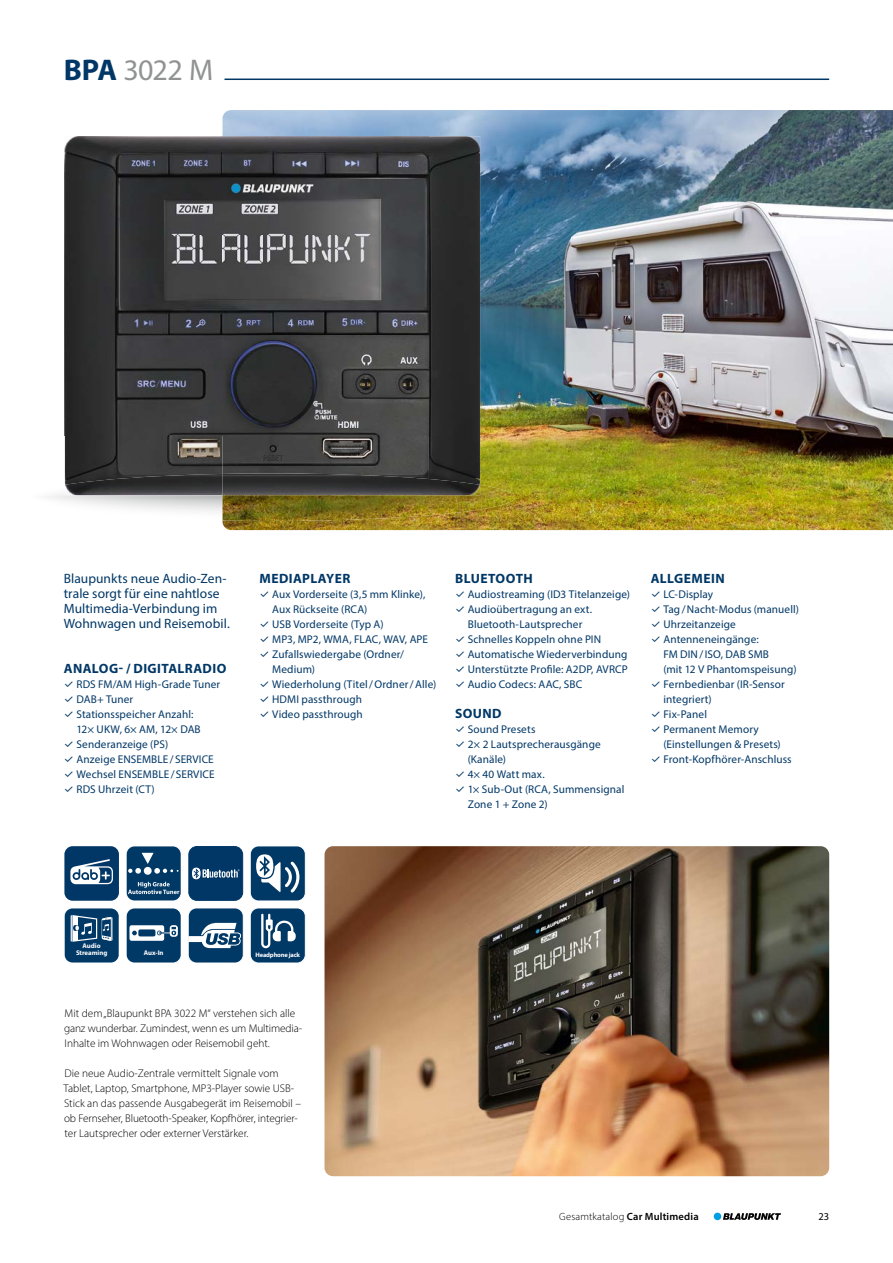
<style>
.page{position:relative;width:893px;height:1263px;background:#fff}
.page>*{position:absolute;margin:0;border:0;box-sizing:border-box;transform-origin:0 0}
.t1{font:30px "Myriad Pro";color:#919292}
.t2{font:13.5px/15px "Myriad Pro";letter-spacing:.005em;color:#003766}
.t3{font:700 13.5px "Myriad Pro";letter-spacing:.03em;color:#003766}
.t4{font:11.25px/15px "Myriad Pro";letter-spacing:.01em;color:#003766}
.t5{font:300 11.25px/15px "Myriad Pro";color:#000}
.t6{font:300 10.5px "Myriad Pro";letter-spacing:.015em;color:#000}
.t7{font:10.5px "Myriad Pro";color:#000}
.t8{font:700 6.75px/6.8px "Myriad Pro";letter-spacing:-.005em;color:#fff;text-align:center}
.t9{font:700 6.45px "Myriad Pro";letter-spacing:-.03em;color:#fff}
.s1{font-weight:700;color:#003766}
.s2{font-family:"Inter"}
.s3{font-weight:600}
</style>
<div class="page">
<div style="left:714px;top:1213px;width:7px;height:7px;background:#009ee3;border-radius:50%"></div>
<svg style="left:723px;top:1213px;width:58px;height:7px"></svg>
<hr style="left:225px;top:79px;width:604px;height:1px;background:#003766">
<img style="left:325px;top:846px;width:504px;height:330px">
<img style="left:223px;top:110px;width:670px;height:420px">
<img style="left:48px;top:485px;width:467px;height:36px">
<img style="left:65px;top:136px;width:158px;height:337px">
<img style="left:223px;top:136px;width:206px;height:337px">
<img style="left:429px;top:136px;width:51px;height:337px">
<img style="left:65px;top:473px;width:415px;height:22px">
<div style="left:64px;top:846px;width:55px;height:55px;background:#003766;border-radius:8px"></div>
<svg style="left:70px;top:859px;width:43px;height:25px"></svg>
<div style="left:126px;top:846px;width:55px;height:55px;background:#003866;border-radius:8px"></div>
<div style="left:126px;top:846px;width:55px;height:55px;border:1px solid #fff;border-radius:8px"></div>
<svg style="left:128px;top:853px;width:51px;height:42px"></svg>
<div style="left:126px;top:908px;width:55px;height:55px;background:#003866;border-radius:8px"></div>
<div style="left:126px;top:908px;width:55px;height:55px;border:1px solid #fff;border-radius:8px"></div>
<svg style="left:129px;top:925px;width:49px;height:16px"></svg>
<div style="left:188px;top:908px;width:55px;height:55px;background:#003866;border-radius:8px"></div>
<div style="left:188px;top:908px;width:55px;height:55px;border:1px solid #fff;border-radius:8px"></div>
<svg style="left:188px;top:922px;width:53px;height:26px"></svg>
<div style="left:189px;top:846px;width:54px;height:54px;background:#003766;border-radius:8px"></div>
<div style="left:188px;top:846px;width:55px;height:55px;border:1px solid #003766;border-radius:8px"></div>
<svg style="left:192px;top:868px;width:48px;height:11px"></svg>
<div style="left:251px;top:846px;width:54px;height:55px;background:#003866;border-radius:8px"></div>
<div style="left:251px;top:846px;width:54px;height:55px;border:1px solid #fff;border-radius:8px"></div>
<svg style="left:256px;top:854px;width:43px;height:38px"></svg>
<div style="left:251px;top:908px;width:54px;height:55px;background:#003866;border-radius:8px"></div>
<div style="left:251px;top:908px;width:54px;height:55px;border:1px solid #fff;border-radius:8px"></div>
<svg style="left:261px;top:914px;width:35px;height:35px"></svg>
<div style="left:64px;top:908px;width:55px;height:55px;background:#003866;border-radius:8px"></div>
<div style="left:64px;top:908px;width:55px;height:55px;border:1px solid #fff;border-radius:8px"></div>
<svg style="left:71px;top:915px;width:42px;height:27px"></svg>
<h1 class="t1" style="left:64px;top:51px;width:151px"><span class="s1">BPA</span> 3022 M</h1>
<p class="t2" style="left:64px;top:570px;width:168px">Blaupunkts neue Audio-Zen&shy;trale sorgt für eine nahtlose<br>Multimedia-Verbindung im<br>Wohnwagen und Reisemobil.</p>
<p class="t3" style="left:64px;top:659px;width:164px">ANALOG- / DIGITALRADIO</p>
<p class="t4" style="left:64px;top:676px;width:158px"><span class="s2">✓</span> RDS FM/AM High-Grade Tuner</p>
<p class="t4" style="left:64px;top:691px;width:71px"><span class="s2">✓</span> DAB+ Tuner</p>
<p class="t4" style="left:77px;top:706px;width:126px;text-indent:-13px"><span class="s2">✓</span> Stationsspeicher Anzahl:<br>12× UKW, 6× AM, 12× DAB</p>
<p class="t4" style="left:64px;top:736px;width:106px"><span class="s2">✓</span> Senderanzeige (PS)</p>
<p class="t4" style="left:64px;top:751px;width:152px"><span class="s2">✓</span> Anzeige ENSEMBLE / SERVICE</p>
<p class="t4" style="left:64px;top:766px;width:152px"><span class="s2">✓</span> Wechsel ENSEMBLE / SERVICE</p>
<p class="t4" style="left:64px;top:781px;width:92px"><span class="s2">✓</span> RDS Uhrzeit (CT)</p>
<p class="t3" style="left:260px;top:569px;width:92px">MEDIAPLAYER</p>
<p class="t4" style="left:272px;top:586px;width:155px;text-indent:-13px"><span class="s2">✓</span> Aux Vorderseite (3,5 mm Klinke),<br>Aux Rückseite (RCA)</p>
<p class="t4" style="left:259px;top:616px;width:126px"><span class="s2">✓</span> USB Vorderseite (Typ A)</p>
<p class="t4" style="left:259px;top:631px;width:170px"><span class="s2">✓</span> MP3, MP2, WMA, FLAC, WAV, APE</p>
<p class="t4" style="left:272px;top:646px;width:133px;text-indent:-13px"><span class="s2">✓</span> Zufallswiedergabe (Ordner/<br>Medium)</p>
<p class="t4" style="left:259px;top:676px;width:178px"><span class="s2">✓</span> Wiederholung (Titel / Ordner / Alle)</p>
<p class="t4" style="left:259px;top:691px;width:104px"><span class="s2">✓</span> HDMI passthrough</p>
<p class="t4" style="left:259px;top:706px;width:105px"><span class="s2">✓</span> Video passthrough</p>
<p class="t3" style="left:455px;top:569px;width:79px">BLUETOOTH</p>
<p class="t4" style="left:455px;top:586px;width:177px"><span class="s2">✓</span> Audiostreaming (ID3 Titelanzeige)</p>
<p class="t4" style="left:455px;top:601px;width:139px;text-align:center"><span class="s2">✓</span> Audioübertragung an ext.<br>Bluetooth-Lautsprecher</p>
<p class="t4" style="left:455px;top:631px;width:148px"><span class="s2">✓</span> Schnelles Koppeln ohne PIN</p>
<p class="t4" style="left:455px;top:646px;width:174px"><span class="s2">✓</span> Automatische Wiederverbindung</p>
<p class="t4" style="left:455px;top:661px;width:174px"><span class="s2">✓</span> Unterstützte Profile: A2DP, AVRCP</p>
<p class="t4" style="left:455px;top:676px;width:129px"><span class="s2">✓</span> Audio Codecs: AAC, SBC</p>
<p class="t3" style="left:455px;top:704px;width:48px">SOUND</p>
<p class="t4" style="left:455px;top:721px;width:82px"><span class="s2">✓</span> Sound Presets</p>
<p class="t4" style="left:468px;top:736px;width:134px;text-indent:-13px"><span class="s2">✓</span> 2× 2 Lautsprecherausgänge (Kanäle)</p>
<p class="t4" style="left:455px;top:766px;width:91px"><span class="s2">✓</span> 4× 40 Watt max.</p>
<p class="t4" style="left:468px;top:781px;width:158px;text-indent:-13px"><span class="s2">✓</span> 1× Sub-Out (RCA, Summensignal<br>Zone 1 + Zone 2)</p>
<p class="t3" style="left:651px;top:569px;width:75px">ALLGEMEIN</p>
<p class="t4" style="left:651px;top:586px;width:64px"><span class="s2">✓</span> LC-Display</p>
<p class="t4" style="left:651px;top:601px;width:150px"><span class="s2">✓</span> Tag / Nacht-Modus (manuell)</p>
<p class="t4" style="left:651px;top:616px;width:87px"><span class="s2">✓</span> Uhrzeitanzeige</p>
<p class="t4" style="left:663px;top:631px;width:135px;text-indent:-13px"><span class="s2">✓</span> Antenneneingänge:<br>FM DIN / ISO, DAB SMB<br>(mit 12 V Phantomspeisung)</p>
<p class="t4" style="left:663px;top:676px;width:123px;text-indent:-13px"><span class="s2">✓</span> Fernbedienbar (IR-Sensor integriert)</p>
<p class="t4" style="left:651px;top:706px;width:58px"><span class="s2">✓</span> Fix-Panel</p>
<p class="t4" style="left:663px;top:721px;width:119px;text-indent:-13px"><span class="s2">✓</span> Permanent Memory (Einstellungen &amp; Presets)</p>
<p class="t4" style="left:651px;top:751px;width:143px"><span class="s2">✓</span> Front-Kopfhörer-Anschluss</p>
<p class="t8" style="left:76px;top:942px;width:33px">Audio<br>Streaming</p>
<p class="t8" style="left:144px;top:949px;width:21px">Aux-In</p>
<p class="t9" style="left:256px;top:951px;width:46px">Headphone jack</p>
<p class="t5" style="left:64px;top:1005px;width:240px">Mit dem „Blaupunkt BPA 3022 M“ verstehen sich alle ganz wunderbar. Zumindest, wenn es um Multimedia-<br>Inhalte im Wohnwagen oder Reisemobil geht.</p>
<p class="t5" style="left:64px;top:1065px;width:239px">Die neue Audio-Zentrale vermittelt Signale vom Tablet, Laptop, Smartphone, MP3-Player sowie USB-Stick an das passende Ausgabegerät im Reisemobil – ob Fernseher, Bluetooth-Speaker, Kopfhörer, integrier&shy;ter Lautsprecher oder externer Verstärker.</p>
<p class="t6" style="left:559px;top:1210px;width:141px">Gesamtkatalog <span class="s3">Car Multimedia</span></p>
<p class="t7" style="left:818px;top:1210px;width:12px">23</p>
</div>
